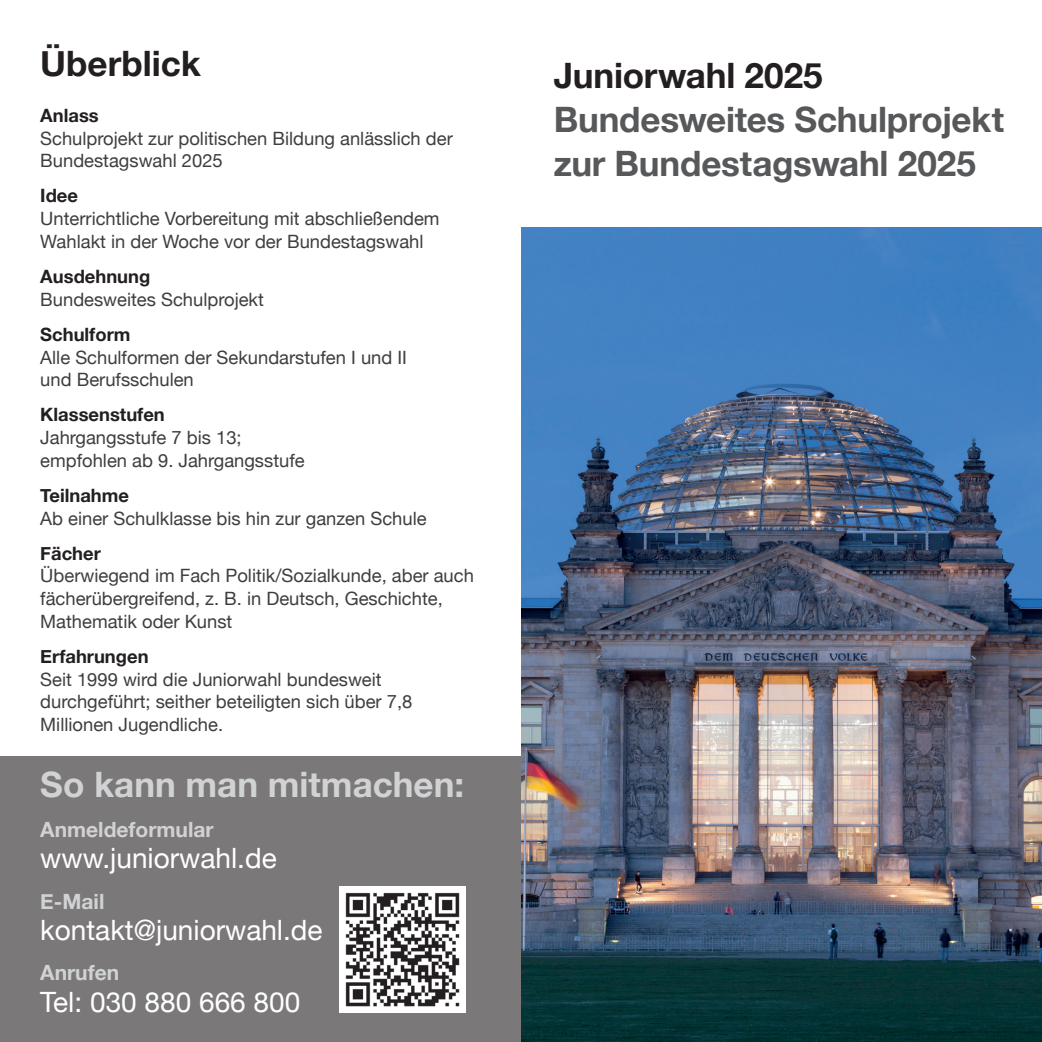
<style>
.page{position:relative;width:1042px;height:1042px;background:#fff}
.page>*{position:absolute;margin:0;border:0;box-sizing:border-box;transform-origin:0 0}
.t1{font:700 35px/43.8px "Helvetica Neue";letter-spacing:-.005em;color:#57585a}
.t2{font:700 35px "Helvetica Neue";color:#231f20}
.t3{font:700 35px "Helvetica Neue";color:#d1d2d4}
.t4{font:28px "Helvetica Neue";color:#fff}
.t5{font:700 21px "Helvetica Neue";color:#d1d2d4}
.t6{font:18.38px/22.8px "Helvetica Neue";color:#3e3e3f}
.t7{font:700 18.38px "Helvetica Neue";color:#231f20}
</style>
<div class="page">
<div style="left:0;top:756px;width:521px;height:286px;background:#7b7879"></div>
<img style="left:521px;top:227px;width:521px;height:815px">
<img style="left:339px;top:886px;width:127px;height:126px">
<h1 class="t2" style="left:40px;top:36px;width:162px">Überblick</h1>
<p class="t7" style="left:40px;top:101px;width:60px">Anlass</p>
<p class="t6" style="left:40px;top:128px;width:414px">Schulprojekt zur politischen Bildung anlässlich der<br>Bundestagswahl 2025</p>
<p class="t7" style="left:40px;top:181px;width:39px">Idee</p>
<p class="t6" style="left:40px;top:208px;width:401px">Unterrichtliche Vorbereitung mit abschließendem<br>Wahlakt in der Woche vor der Bundestagswahl</p>
<p class="t7" style="left:40px;top:262px;width:111px">Ausdehnung</p>
<p class="t6" style="left:40px;top:289px;width:225px">Bundesweites Schulprojekt</p>
<p class="t7" style="left:40px;top:320px;width:92px">Schulform</p>
<p class="t6" style="left:40px;top:347px;width:368px">Alle Schulformen der Sekundarstufen I und II und Berufsschulen</p>
<p class="t7" style="left:40px;top:400px;width:126px">Klassenstufen</p>
<p class="t6" style="left:40px;top:427px;width:266px">Jahrgangsstufe 7 bis 13; empfohlen ab 9. Jahrgangsstufe</p>
<p class="t7" style="left:40px;top:481px;width:90px">Teilnahme</p>
<p class="t6" style="left:40px;top:508px;width:388px">Ab einer Schulklasse bis hin zur ganzen Schule</p>
<p class="t7" style="left:40px;top:538px;width:62px">Fächer</p>
<p class="t6" style="left:40px;top:565px;width:435px">Überwiegend im Fach Politik/Sozialkunde, aber auch fächerübergreifend, z. B. in Deutsch, Geschichte,<br>Mathematik oder Kunst</p>
<p class="t7" style="left:40px;top:642px;width:110px">Erfahrungen</p>
<p class="t6" style="left:40px;top:669px;width:374px">Seit 1999 wird die Juniorwahl bundesweit durchgeführt; seither beteiligten sich über 7,8<br>Millionen Jugendliche.</p>
<h1 class="t3" style="left:40px;top:756px;width:425px">So kann man mitmachen:</h1>
<p class="t5" style="left:40px;top:813px;width:175px">Anmeldeformular</p>
<h2 class="t4" style="left:40px;top:838px;width:238px">www.juniorwahl.de</h2>
<p class="t5" style="left:40px;top:884px;width:66px">E-Mail</p>
<h2 class="t4" style="left:40px;top:910px;width:284px">kontakt@juniorwahl.de</h2>
<p class="t5" style="left:40px;top:956px;width:80px">Anrufen</p>
<h2 class="t4" style="left:40px;top:982px;width:261px">Tel: 030 880 666 800</h2>
<h1 class="t2" style="left:554px;top:48px;width:270px">Juniorwahl 2025</h1>
<h1 class="t1" style="left:554px;top:99px;width:452px">Bundesweites Schulprojekt zur Bundestagswahl 2025</h1>
</div>
